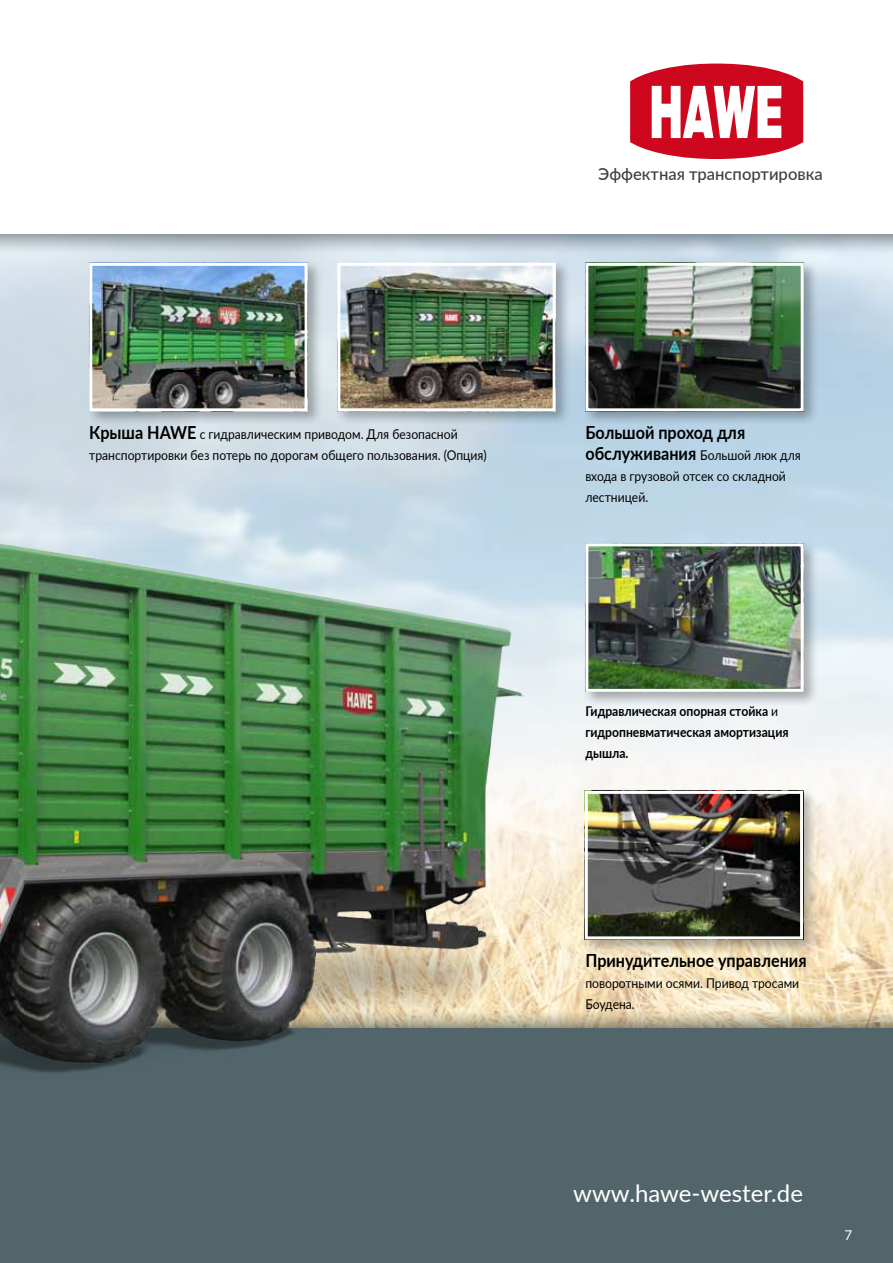
<style>
.page{position:relative;width:893px;height:1263px;background:#fff}
.page>*{position:absolute;margin:0;border:0;box-sizing:border-box;transform-origin:0 0}
.t1{font:24px "Lato";color:#fff}
.t2{font:700 18px "Lato";color:#000;scale:.9 1}
.t3{font:500 16.65px "Lato";color:#3e3d40}
.t4{font:13.5px/21px "Lato";color:#000;scale:.9 1}
.t5{font:700 13.5px/21px "Lato";color:#000;scale:.9 1}
.t6{font:13.5px "Lato";color:#fff}
.s1{font-weight:700;font-size:18px}
.s2{font-weight:400}
</style>
<div class="page">
<img style="left:0;top:253px;width:893px;height:757px">
<svg style="left:0;top:234px;width:893px;height:19px;background:#b5c2cb"></svg>
<svg style="left:555px;top:1010px;width:338px;height:19px;background:#c3b79a"></svg>
<div style="left:0;top:1029px;width:893px;height:234px;background:#52656b"></div>
<svg style="left:630px;top:64px;width:174px;height:95px"></svg>
<img style="left:0;top:330px;width:555px;height:743px">
<div style="left:582px;top:260px;width:237px;height:167px;background:#000;opacity:.3"></div>
<img style="left:589px;top:267px;width:211px;height:140px">
<div style="left:585px;top:263px;width:219px;height:148px;border:3px solid #fff"></div>
<div style="left:334px;top:260px;width:237px;height:167px;background:#000;opacity:.3"></div>
<img style="left:341px;top:267px;width:211px;height:140px">
<div style="left:337px;top:263px;width:219px;height:148px;border:3px solid #fff"></div>
<div style="left:86px;top:260px;width:237px;height:167px;background:#000;opacity:.3"></div>
<img style="left:93px;top:267px;width:211px;height:140px">
<div style="left:89px;top:263px;width:219px;height:148px;border:3px solid #fff"></div>
<div style="left:582px;top:540px;width:237px;height:167px;background:#000;opacity:.3"></div>
<img style="left:589px;top:547px;width:211px;height:141px">
<div style="left:585px;top:543px;width:219px;height:149px;border:3px solid #fff"></div>
<div style="left:582px;top:788px;width:236px;height:167px;background:#000;opacity:.3"></div>
<img style="left:589px;top:795px;width:210px;height:140px">
<div style="left:585px;top:791px;width:218px;height:148px;border:3px solid #fff"></div>
<p class="t3" style="left:599px;top:162px;width:233px">Transportieren mit Leidenschaft</p>
<p class="t3" style="left:598px;top:162px;width:226px">Эффектная транспортировка</p>
<p class="t4" style="left:89px;top:423px;width:443px"><span class="s1">Крыша HAWE</span> с гидравлическим приводом. Для безопасной транспортировки без потерь по дорогам общего пользования. (Опция)</p>
<h2 class="t2" style="left:585px;top:419px;width:179px">Большой проход для</h2>
<p class="t4" style="left:585px;top:444px;width:241px"><span class="s1">обслуживания</span> Большой люк для входа в грузовой отсек со складной лестницей.</p>
<p class="t5" style="left:585px;top:699px;width:227px">Гидравлическая опорная стойка <span class="s2">и </span>гидропневматическая амортизация дышла.</p>
<h2 class="t2" style="left:585px;top:947px;width:247px">Принудительное управления</h2>
<p class="t4" style="left:585px;top:972px;width:239px">поворотными осями. Привод тросами<br>Боудена.</p>
<h1 class="t1" style="left:573px;top:1176px;width:231px">www.hawe-wester.de</h1>
<p class="t6" style="left:844px;top:1225px;width:9px">7</p>
</div>
